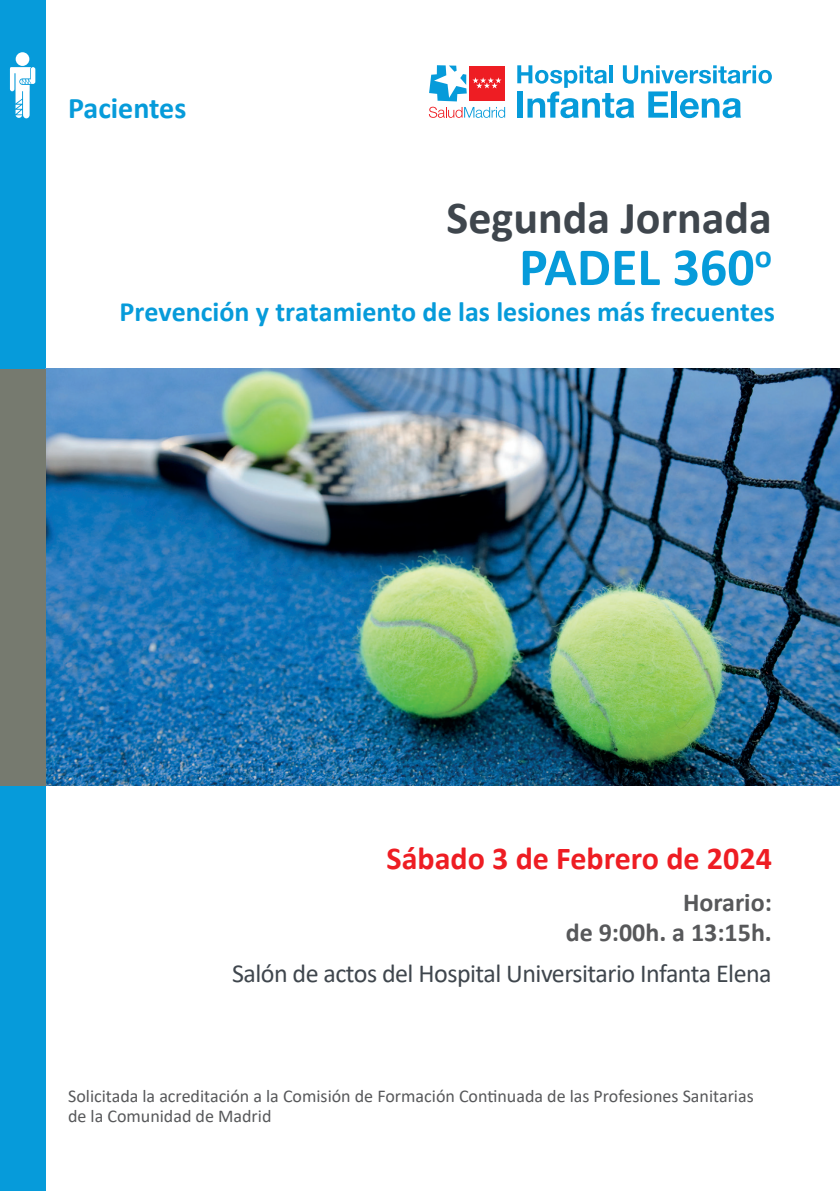
<style>
.page{position:relative;width:840px;height:1191px;background:#fff}
.page>*{position:absolute;margin:0;border:0;box-sizing:border-box;transform-origin:0 0}
.t1{font:700 54px "Calibri";color:#069bda}
.t2{font:700 46px "Calibri";color:#3f464d}
.t3{font:700 32px "Calibri";color:#ee1d23}
.t4{font:700 30px "Calibri";color:#069bda}
.t5{font:700 28px "Calibri";color:#069bda}
.t6{font:26px "Calibri";letter-spacing:-.02em;color:#3f464d}
.t7{font:700 26px/30px "Calibri";color:#57585a;text-align:right}
.t8{font:18px/20px "Calibri";color:#57585a}
</style>
<div class="page">
<div style="left:0;top:0;width:45px;height:1191px;background:#069bda"></div>
<img style="left:45px;top:369px;width:794px;height:416px">
<div style="left:0;top:369px;width:45px;height:416px;background:#767a6f"></div>
<svg style="left:428px;top:107px;width:77px;height:11px"></svg>
<div style="left:469px;top:66px;width:35px;height:35px;background:#ee1d23"></div>
<svg style="left:472px;top:77px;width:29px;height:11px"></svg>
<svg style="left:429px;top:65px;width:37px;height:36px"></svg>
<svg style="left:517px;top:65px;width:254px;height:53px"></svg>
<div style="left:16px;top:52px;width:13px;height:14px;background:#fff;border-radius:50%"></div>
<svg style="left:10px;top:67px;width:25px;height:51px"></svg>
<p class="t4" style="left:68px;top:87px;width:120px">Pacientes</p>
<p class="t2" style="left:446px;top:185px;width:327px">Segunda Jornada</p>
<p class="t1" style="left:518px;top:229px;width:254px">PADEL 360<sup>o</sup></p>
<p class="t5" style="left:119px;top:292px;width:656px">Prevención y tratamiento de las lesiones más frecuentes</p>
<p class="t3" style="left:386px;top:835px;width:386px">Sábado 3 de Febrero de 2024</p>
<p class="t7" style="left:565px;top:886px;width:207px">Horario:<br>de 9:00h. a 13:15h.</p>
<p class="t6" style="left:232px;top:955px;width:541px">Salón de actos del Hospital Universitario Infanta Elena</p>
<p class="t8" style="left:68px;top:1086px;width:686px">Solicitada la acreditación a la Comisión de Formación Continuada de las Profesiones Sanitarias de la Comunidad de Madrid</p>
</div>
